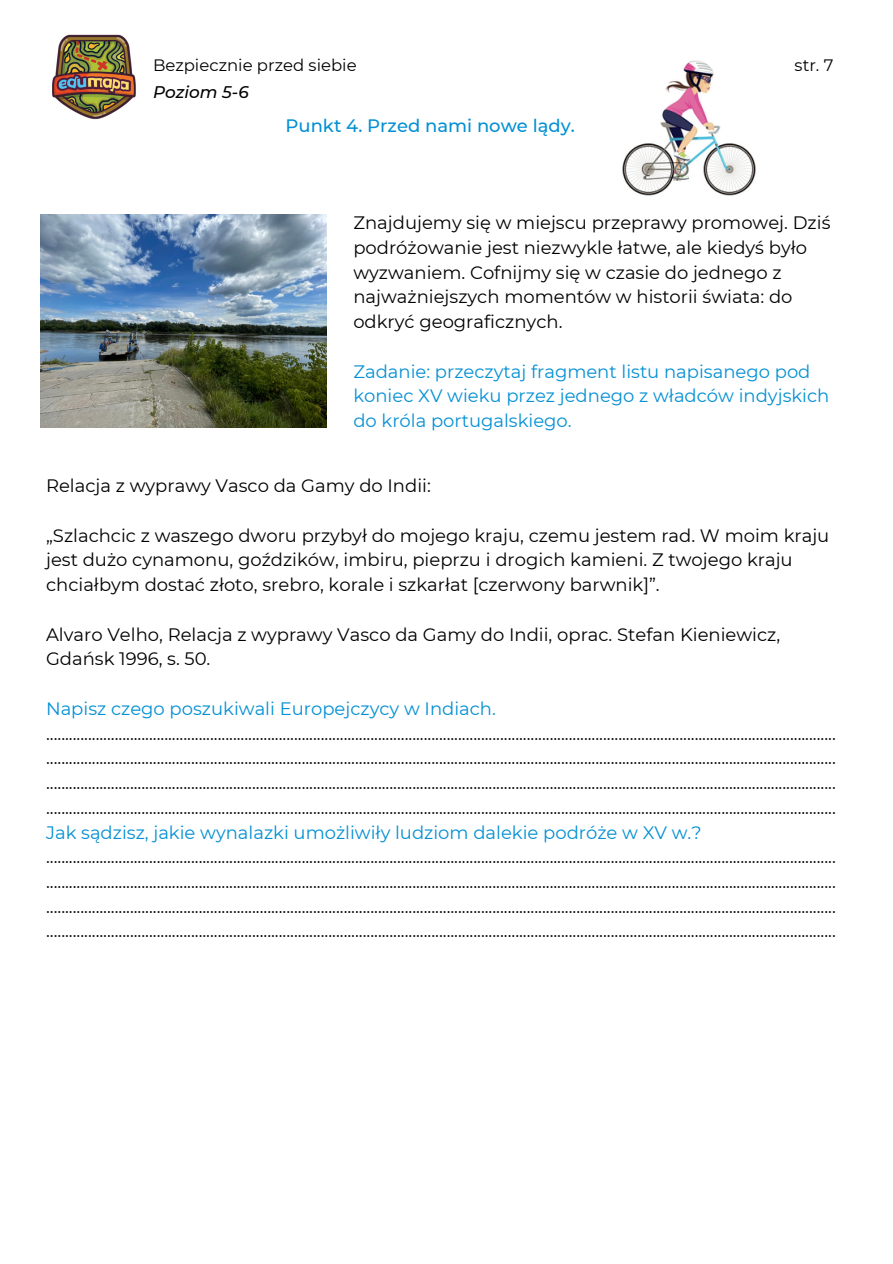
<style>
.page{position:relative;width:893px;height:1264px;background:#fff}
.page>*{position:absolute;margin:0;border:0;box-sizing:border-box;transform-origin:0 0}
.t1{font:18px/24.8px "Montserrat";color:#000}
.t2{font:18px/24.8px "Montserrat";color:#0490d4}
.t3{font:500 18px "Montserrat";color:#0490d4}
.t4{font:italic 500 16.8px "Montserrat";color:#000}
.t5{font:16.5px "Montserrat";color:#000}
</style>
<div class="page">
<img style="left:52px;top:34px;width:84px;height:86px">
<img style="left:622px;top:60px;width:134px;height:136px">
<img style="left:41px;top:214px;width:285px;height:214px">
<p class="t5" style="left:153px;top:55px;width:205px">Bezpiecznie przed siebie</p>
<p class="t4" style="left:153px;top:82px;width:97px">Poziom 5-6</p>
<p class="t3" style="left:285px;top:115px;width:291px">Punkt 4. Przed nami nowe lądy.</p>
<p class="t5" style="left:794px;top:55px;width:40px">str. 7</p>
<p class="t1" style="left:353px;top:210px;width:478px">Znajdujemy się w miejscu przeprawy promowej. Dziś podróżowanie jest niezwykle łatwe, ale kiedyś było wyzwaniem. Cofnijmy się w czasie do jednego z najważniejszych momentów w historii świata: do odkryć geograficznych.</p>
<p class="t2" style="left:353px;top:359px;width:477px">Zadanie: przeczytaj fragment listu napisanego pod koniec XV wieku przez jednego z władców indyjskich do króla portugalskiego.</p>
<p class="t1" style="left:46px;top:473px;width:386px">Relacja z wyprawy Vasco da Gamy do Indii:</p>
<p class="t1" style="left:46px;top:523px;width:784px">„Szlachcic z waszego dworu przybył do mojego kraju, czemu jestem rad. W moim kraju jest dużo cynamonu, goździków, imbiru, pieprzu i drogich kamieni. Z twojego kraju chciałbym dostać złoto, srebro, korale i szkarłat [czerwony barwnik]”.</p>
<p class="t1" style="left:46px;top:621px;width:735px">Alvaro Velho, Relacja z wyprawy Vasco da Gamy do Indii, oprac. Stefan Kieniewicz,<br>Gdańsk 1996, s. 50.</p>
<p class="t2" style="left:46px;top:696px;width:451px">Napisz czego poszukiwali Europejczycy w Indiach.</p>
<p class="t1" style="left:46px;top:720px;width:791px;text-align:justify">............................................................................................................................................................................................................... ............................................................................................................................................................................................................... ............................................................................................................................................................................................................... ...............................................................................................................................................................................................................</p>
<p class="t2" style="left:46px;top:819px;width:657px">Jak sądzisz, jakie wynalazki umożliwiły ludziom dalekie podróże w XV w.?</p>
<p class="t1" style="left:46px;top:844px;width:791px;text-align:justify">............................................................................................................................................................................................................... ............................................................................................................................................................................................................... ............................................................................................................................................................................................................... ...............................................................................................................................................................................................................</p>
</div>
